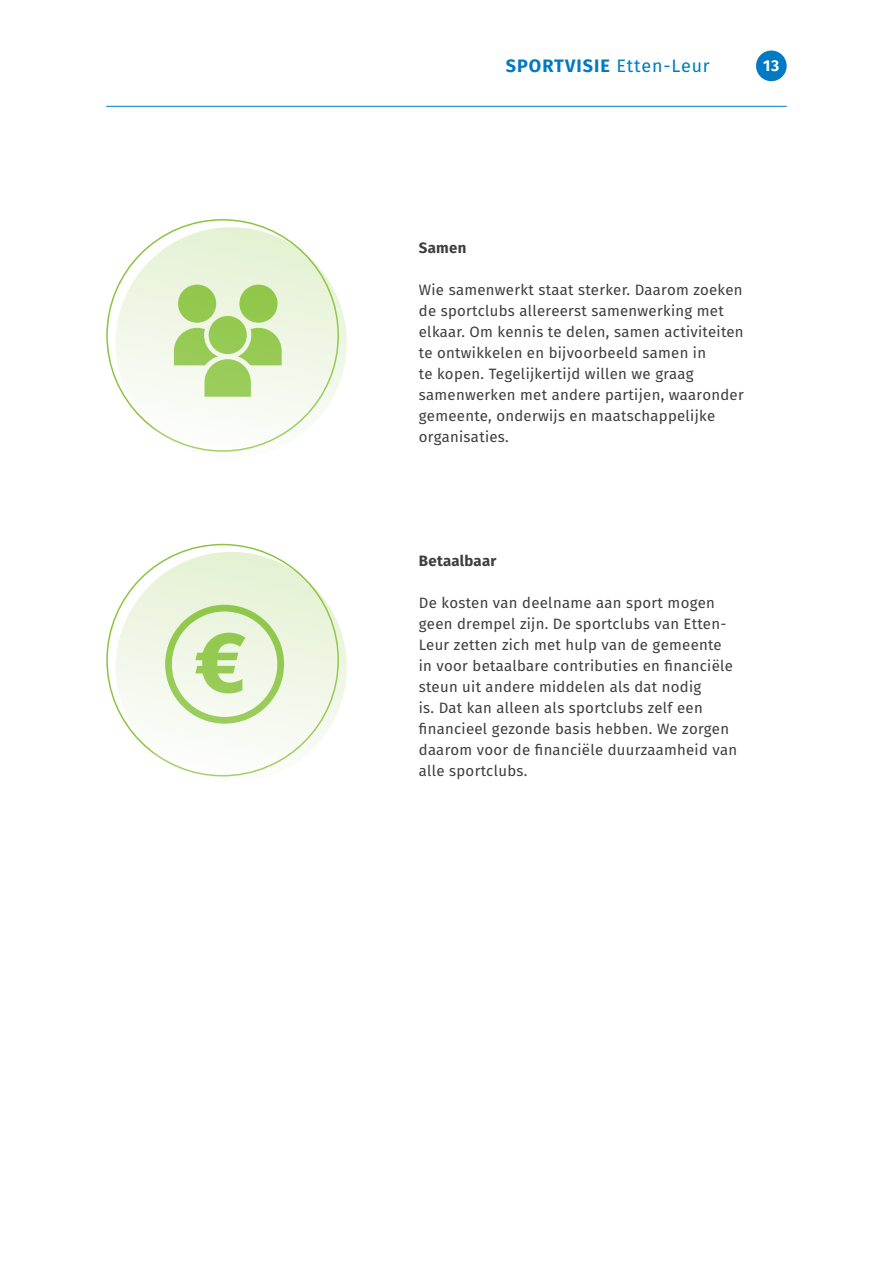
<style>
.page{position:relative;width:893px;height:1263px;background:#fff}
.page>*{position:absolute;margin:0;border:0;box-sizing:border-box;transform-origin:0 0}
.t1{font:700 18px "Fira Sans";letter-spacing:.06em;color:#007ac2}
.t2{font:700 15.75px "Fira Sans";color:#fff}
.t3{font:15px/21px "Fira Sans";letter-spacing:.02em;color:#3e3e3f}
.t4{font:700 15px "Fira Sans";letter-spacing:.02em;color:#3e3e3f}
.s1{font-weight:400}
</style>
<div class="page">
<div style="left:756px;top:51px;width:31px;height:30px;background:#007ac2;border-radius:50%"></div>
<hr style="left:106px;top:106px;width:681px;height:1px;background:#007ac2">
<svg style="left:106px;top:219px;width:241px;height:233px"></svg>
<svg style="left:106px;top:543px;width:241px;height:234px"></svg>
<p class="t1" style="left:506px;top:50px;width:206px">SPORTVISIE <span class="s1">Etten-Leur</span></p>
<p class="t2" style="left:763px;top:52px;width:18px">13</p>
<p class="t4" style="left:419px;top:235px;width:49px">Samen</p>
<p class="t3" style="left:419px;top:279px;width:326px">Wie samenwerkt staat sterker. Daarom zoeken de sportclubs allereerst samenwerking met elkaar. Om kennis te delen, samen activiteiten te ontwikkelen en bijvoorbeeld samen in<br>te kopen. Tegelijkertijd willen we graag samenwerken met andere partijen, waaronder gemeente, onderwijs en maatschappelijke organisaties.</p>
<p class="t4" style="left:419px;top:548px;width:79px">Betaalbaar</p>
<p class="t3" style="left:419px;top:592px;width:320px">De kosten van deelname aan sport mogen geen drempel zijn. De sportclubs van Etten-Leur zetten zich met hulp van de gemeente in voor betaalbare contributies en financiële steun uit andere middelen als dat nodig<br>is. Dat kan alleen als sportclubs zelf een financieel gezonde basis hebben. We zorgen daarom voor de financiële duurzaamheid van alle sportclubs.</p>
</div>
